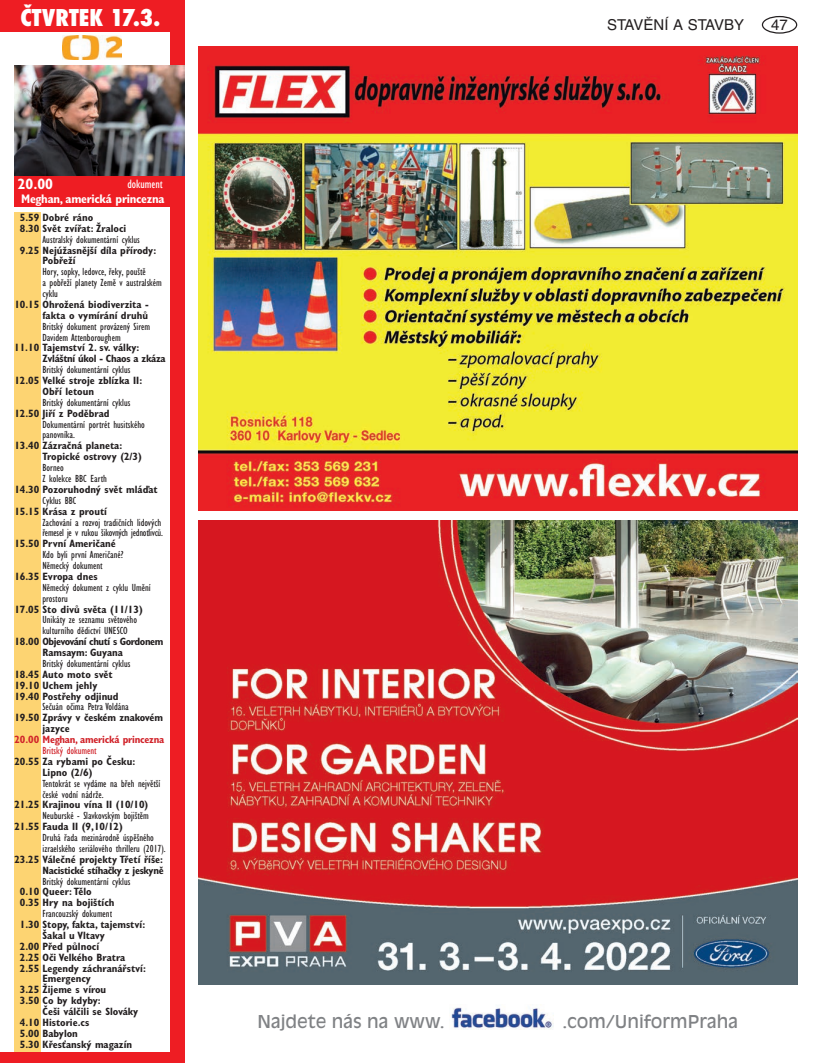
<style>
.page{position:relative;width:815px;height:1063px;background:#fff}
.page>*{position:absolute;margin:0;border:0;box-sizing:border-box;transform-origin:0 0}
.t1{font:800 condensed 22.5px "Futura";color:#fff}
.t2{font:17.5px "Antique Olive CE";color:#808285}
.t3{font:15px "Helvetica CE";color:#231f20}
.t4{font:700 condensed 15px "Gill Sans CE";color:#fff}
.t5{font:700 condensed 12.5px "Gill Sans CE";letter-spacing:-.02em;color:#fff}
.t6{font:condensed 12.5px "Gill Sans CE";color:#fff}
.t7{font:700 condensed 10.62px/10.9px "Gill Sans CE";color:#231f20}
.t8{font:condensed 10.62px/10.9px "Gill Sans CE";color:#231f20}
.t9{font:700 condensed 10.62px/10.9px "Gill Sans CE";letter-spacing:-.03em;color:#231f20}
.t10{font:condensed 10.62px/10.9px "Gill Sans CE";letter-spacing:-.02em;color:#231f20}
.t11{font:700 condensed 10.62px/10.9px "Gill Sans CE";letter-spacing:-.04em;color:#231f20}
.t12{font:700 condensed 10.62px "Gill Sans CE";letter-spacing:-.02em;color:#d1232a}
.t13{font:condensed 10.62px "Gill Sans CE";color:#d1232a}
</style>
<div class="page">
<div style="left:762px;top:16px;width:35px;height:18px;border:1px solid #231f20;border-radius:50%"></div>
<img style="left:451px;top:1007px;width:103px;height:23px">
<div style="left:0;top:0;width:184px;height:32px;background:#ee1d23"></div>
<div style="left:14px;top:175px;width:167px;height:32px;background:#ee1d23"></div>
<img style="left:63px;top:35px;width:58px;height:24px">
<div style="left:170px;top:0;width:14px;height:1063px;background:#ee1d23"></div>
<div style="left:0;top:1052px;width:184px;height:11px;background:#ee1d23"></div>
<div style="left:14px;top:213px;width:27px;height:839px;background:#fdd472"></div>
<img style="left:14px;top:66px;width:170px;height:109px">
<img style="left:198px;top:521px;width:599px;height:464px">
<img style="left:198px;top:46px;width:599px;height:464px">
<h1 class="t1" style="left:20px;top:2px;width:141px">ČTVRTEK 17.3.</h1>
<h3 class="t4" style="left:18px;top:175px;width:37px">20.00</h3>
<p class="t5" style="left:21px;top:191px;width:145px">Meghan, americká princezna</p>
<p class="t6" style="left:127px;top:176px;width:37px">dokument</p>
<p class="t7" style="left:20px;top:212px;width:108px">5.59 Dobré ráno<br>8.30 Svět zvířat: Žraloci</p>
<p class="t8" style="left:43px;top:234px;width:99px">Australský dokumentární cyklus</p>
<p class="t7" style="left:43px;top:245px;width:115px;text-indent:-23px">9.25 Nejúžasnější díla přírody:<br>Pobřeží</p>
<p class="t8" style="left:43px;top:266px;width:121px">Hory, sopky, ledovce, řeky, pouště<br>a pobřeží planety Země v australském cyklu</p>
<p class="t7" style="left:14px;top:299px;width:136px;text-align:right">10.15 Ohrožená biodiverzita - fakta o vymírání druhů</p>
<p class="t8" style="left:43px;top:321px;width:109px">Britský dokument provázený Sirem<br>Davidem Attenboroughem</p>
<p class="t9" style="left:43px;top:342px;width:125px;text-indent:-28px">11.10 Tajemství 2. sv. války:<br>Zvláštní úkol - Chaos a zkáza</p>
<p class="t8" style="left:43px;top:364px;width:89px">Britský dokumentární cyklus</p>
<p class="t7" style="left:43px;top:375px;width:101px;text-indent:-28px">12.05 Velké stroje zblízka II:<br>Obří letoun</p>
<p class="t8" style="left:43px;top:397px;width:89px">Britský dokumentární cyklus</p>
<p class="t7" style="left:14px;top:408px;width:97px">12.50 Jiří z Poděbrad</p>
<p class="t8" style="left:43px;top:419px;width:104px">Dokumentární portrét husitského panovníka.</p>
<p class="t7" style="left:43px;top:440px;width:101px;text-indent:-28px">13.40 Zázračná planeta:<br>Tropické ostrovy (2/3)</p>
<p class="t8" style="left:43px;top:462px;width:66px">Borneo<br>Z kolekce BBC Earth</p>
<p class="t7" style="left:14px;top:484px;width:145px">14.30 Pozoruhodný svět mláďat</p>
<p class="t8" style="left:43px;top:495px;width:35px">Cyklus BBC</p>
<p class="t7" style="left:14px;top:506px;width:94px">15.15 Krása z proutí</p>
<p class="t10" style="left:43px;top:517px;width:122px">Zachování a rozvoj tradičních lidových řemesel je v rukou šikovných jednotlivců.</p>
<p class="t7" style="left:14px;top:538px;width:103px">15.50 První Američané</p>
<p class="t8" style="left:43px;top:549px;width:82px">Kdo byli první Američané?<br>Německý dokument</p>
<p class="t7" style="left:14px;top:571px;width:85px">16.35 Evropa dnes</p>
<p class="t8" style="left:43px;top:582px;width:110px">Německý dokument z cyklu Umění prostoru</p>
<p class="t7" style="left:14px;top:604px;width:130px">17.05 Sto divů světa (11/13)</p>
<p class="t8" style="left:43px;top:614px;width:96px">Unikáty ze seznamu světového kulturního dědictví UNESCO</p>
<p class="t11" style="left:43px;top:636px;width:122px;text-indent:-28px">18.00 Objevování chutí s Gordonem<br>Ramsaym: Guyana</p>
<p class="t8" style="left:43px;top:658px;width:89px">Britský dokumentární cyklus</p>
<p class="t7" style="left:14px;top:669px;width:106px">18.45 Auto moto svět<br>19.10 Uchem jehly<br>19.40 Postřehy odjinud</p>
<p class="t8" style="left:43px;top:702px;width:88px">Sečuán očima Petra Voldána</p>
<p class="t7" style="left:43px;top:712px;width:122px;text-indent:-28px">19.50 Zprávy v českém znakovém jazyce</p>
<p class="t12" style="left:14px;top:733px;width:152px">20.00 Meghan, americká princezna</p>
<p class="t13" style="left:43px;top:744px;width:56px">Britský dokument</p>
<p class="t7" style="left:43px;top:756px;width:94px;text-indent:-28px">20.55 Za rybami po Česku:<br>Lipno (2/6)</p>
<p class="t8" style="left:43px;top:778px;width:119px">Tentokrát se vydáme na břeh největší české vodní nádrže.</p>
<p class="t7" style="left:14px;top:799px;width:136px">21.25 Krajinou vína II (10/10)</p>
<p class="t8" style="left:43px;top:810px;width:108px">Neuburské - Slavkovským bojištěm</p>
<p class="t7" style="left:14px;top:821px;width:110px">21.55 Fauda II (9,10/12)</p>
<p class="t8" style="left:43px;top:832px;width:125px">Druhá řada mezinárodně úspěšného izraelského seriálového thrilleru (2017).</p>
<p class="t9" style="left:14px;top:854px;width:151px;text-align:right">23.25 Válečné projekty Třetí říše:<br>Nacistické stíhačky z jeskyně</p>
<p class="t8" style="left:43px;top:876px;width:89px">Britský dokumentární cyklus</p>
<p class="t7" style="left:20px;top:886px;width:96px">0.10 Queer: Tělo<br>0.35 Hry na bojištích</p>
<p class="t8" style="left:43px;top:908px;width:71px">Francouzský dokument</p>
<p class="t7" style="left:20px;top:919px;width:127px">1.30 Stopy, fakta, tajemství:</p>
<p class="t7" style="left:43px;top:930px;width:64px">Šakal u Vltavy</p>
<p class="t7" style="left:20px;top:941px;width:81px">2.00 Před půlnocí</p>
<p class="t7" style="left:20px;top:952px;width:107px">2.25 Oči Velkého Bratra</p>
<p class="t7" style="left:20px;top:963px;width:128px">2.55 Legendy záchranářství:</p>
<p class="t7" style="left:43px;top:973px;width:50px">Emergency</p>
<p class="t7" style="left:20px;top:984px;width:88px">3.25 Žijeme s vírou</p>
<p class="t7" style="left:20px;top:995px;width:82px">3.50 Co by kdyby:</p>
<p class="t7" style="left:43px;top:1006px;width:97px">Češi válčili se Slováky</p>
<p class="t7" style="left:20px;top:1017px;width:71px">4.10 Historie.cs</p>
<p class="t7" style="left:20px;top:1028px;width:60px">5.00 Babylon</p>
<p class="t7" style="left:20px;top:1039px;width:114px">5.30 Křesťanský magazín</p>
<h3 class="t3" style="left:607px;top:16px;width:138px">STAVĚNÍ A STAVBY</h3>
<h3 class="t3" style="left:771px;top:16px;width:18px">47</h3>
<h2 class="t2" style="left:257px;top:1012px;width:189px">Najdete nás na www.</h2>
<h2 class="t2" style="left:562px;top:1012px;width:177px">.com/UniformPraha</h2>
</div>
